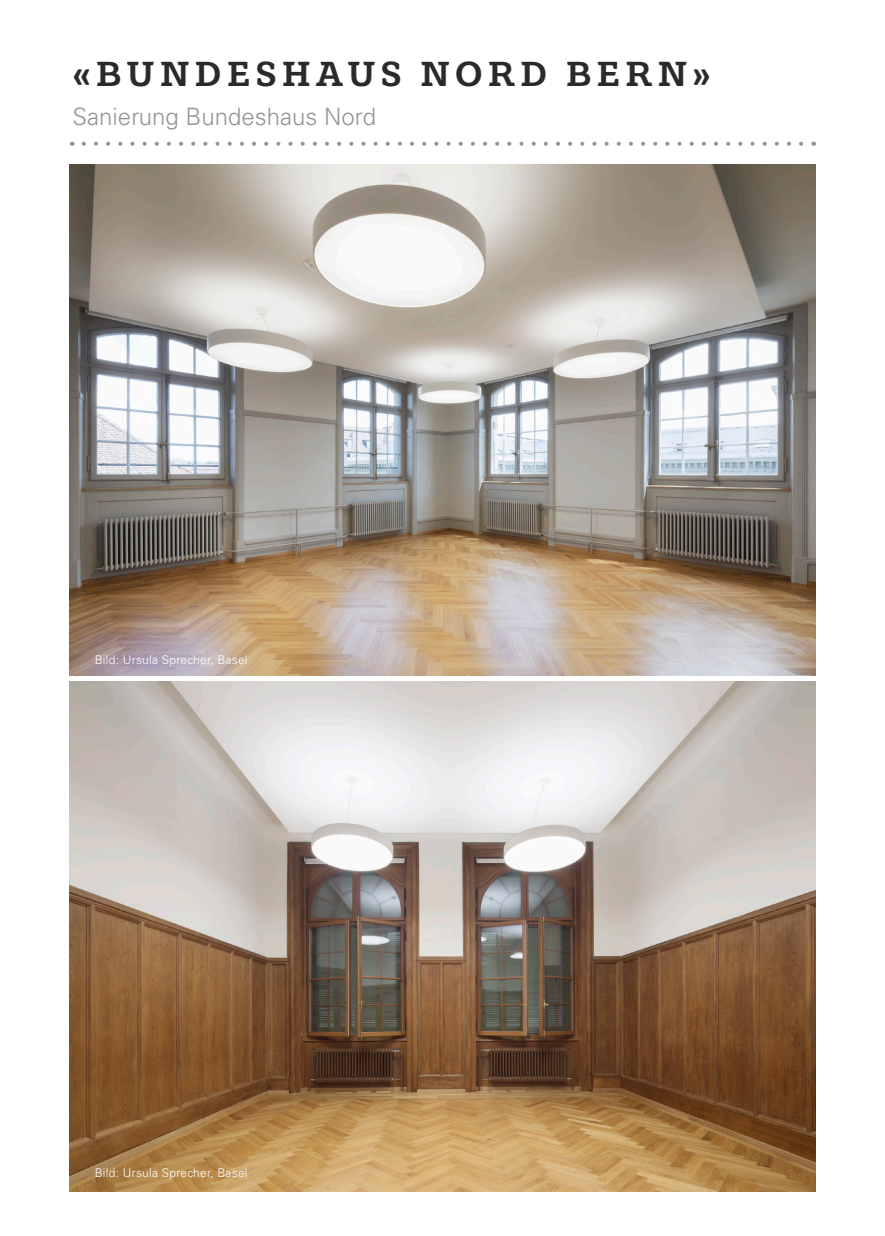
<style>
.page{position:relative;width:885px;height:1236px;background:#fff}
.page>*{position:absolute;margin:0;border:0;box-sizing:border-box;transform-origin:0 0}
.t1{font:38px "Grueber";letter-spacing:.13em;color:#2b292a}
.t2{font:300 24px "Univers LT Std";color:#939598}
.t3{font:300 12px "Univers LT Std";letter-spacing:.02em;color:#fff}
</style>
<div class="page">
<svg style="left:72px;top:142px;width:729px;height:4px"></svg>
<img style="left:70px;top:165px;width:745px;height:510px">
<img style="left:70px;top:681px;width:745px;height:511px">
<p class="t1" style="left:73px;top:51px;width:639px">«BUNDESHAUS NORD BERN»</p>
<p class="t2" style="left:73px;top:102px;width:305px">Sanierung Bundeshaus Nord</p>
<p class="t3" style="left:95px;top:653px;width:154px">Bild: Ursula Sprecher, Basel</p>
<p class="t3" style="left:95px;top:1165px;width:154px">Bild: Ursula Sprecher, Basel</p>
</div>
